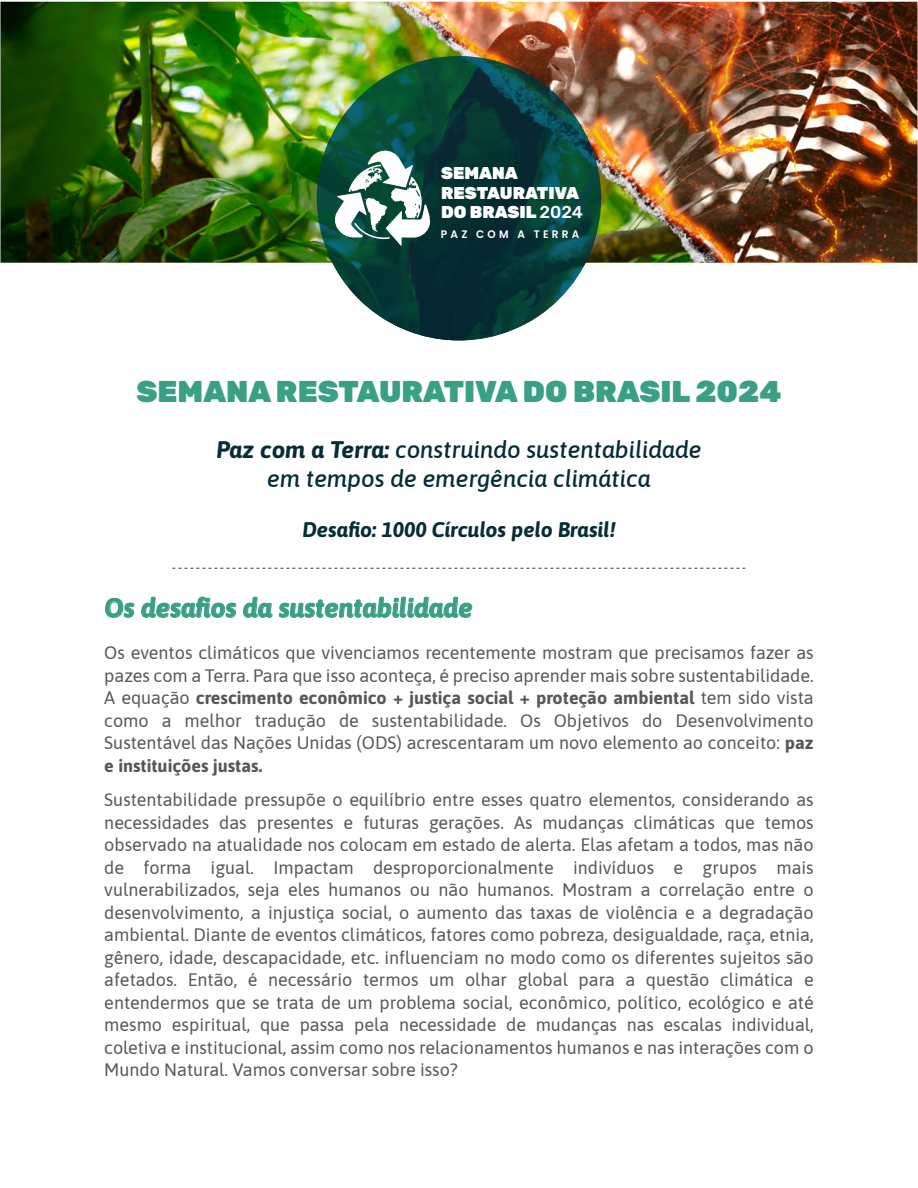
<style>
.page{position:relative;width:918px;height:1188px;background:#fff}
.page>*{position:absolute;margin:0;border:0;box-sizing:border-box;transform-origin:0 0}
.t1{font:900 30.15px "Rubik";color:#3aa085}
.t2{font:italic 700 26.55px "Asap";color:#3aa085}
.t3{font:italic 500 24px/28.8px "Asap";color:#062c35;text-align:center}
.t4{font:italic 700 21.15px "Asap";color:#062c35}
.t5{font:18px/22.5px "Asap";color:#575756;text-align:justify}
.t6{font:900 17.25px/19.5px "Rubik";color:#fff}
.t7{font:600 10.95px "Poppins";letter-spacing:.3em;color:#fff}
.s1{font-weight:500}
.s2{font-weight:700}
</style>
<div class="page">
<img style="left:0;top:2px;width:918px;height:338px">
<svg style="left:317px;top:56px;width:284px;height:284px;background:#063c38"></svg>
<svg style="left:334px;top:150px;width:97px;height:96px"></svg>
<svg style="left:105px;top:598px;width:29px;height:20px"></svg>
<svg style="left:141px;top:596px;width:95px;height:22px"></svg>
<svg style="left:243px;top:596px;width:29px;height:22px"></svg>
<svg style="left:279px;top:596px;width:193px;height:22px"></svg>
<svg style="left:172px;top:568px;width:574px;height:1px"></svg>
<p class="t6" style="left:441px;top:164px;width:143px">SEMANA<br>RESTAURATIVA<br>DO BRASIL <span class="s1">2024</span></p>
<p class="t7" style="left:441px;top:227px;width:140px">PAZ COM A TERRA</p>
<h1 class="t1" style="left:136px;top:373px;width:647px">SEMANA RESTAURATIVA DO BRASIL 2024</h1>
<h3 class="t3" style="left:216px;top:434px;width:487px"><span class="s2">Paz com a Terra:</span> construindo sustentabilidade em tempos de emergência climática</h3>
<p class="t4" style="left:302px;top:514px;width:315px">Desafio: 1000 Círculos pelo Brasil!</p>
<h2 class="t2" style="left:104px;top:589px;width:370px">Os desafios da sustentabilidade</h2>
<p class="t5" style="left:104px;top:641px;width:711px">Os eventos climáticos que vivenciamos recentemente mostram que precisamos fazer as pazes com a Terra. Para que isso aconteça, é preciso aprender mais sobre sustentabilidade.<br>A equação <span class="s2">crescimento econômico + justiça social + proteção ambiental</span> tem sido vista como a melhor tradução de sustentabilidade. Os Objetivos do Desenvolvimento Sustentável das Nações Unidas (ODS) acrescentaram um novo elemento ao conceito: <span class="s2">paz e instituições justas.</span></p>
<p class="t5" style="left:104px;top:788px;width:711px">Sustentabilidade pressupõe o equilíbrio entre esses quatro elementos, considerando as necessidades das presentes e futuras gerações. As mudanças climáticas que temos observado na atualidade nos colocam em estado de alerta. Elas afetam a todos, mas não de forma igual. Impactam desproporcionalmente indivíduos e grupos mais vulnerabilizados, seja eles humanos ou não humanos. Mostram a correlação entre o desenvolvimento, a injustiça social, o aumento das taxas de violência e a degradação ambiental. Diante de eventos climáticos, fatores como pobreza, desigualdade, raça, etnia, gênero, idade, descapacidade, etc. influenciam no modo como os diferentes sujeitos são afetados. Então, é necessário termos um olhar global para a questão climática e entendermos que se trata de um problema social, econômico, político, ecológico e até mesmo espiritual, que passa pela necessidade de mudanças nas escalas individual, coletiva e institucional, assim como nos relacionamentos humanos e nas interações com o Mundo Natural. Vamos conversar sobre isso?</p>
</div>
